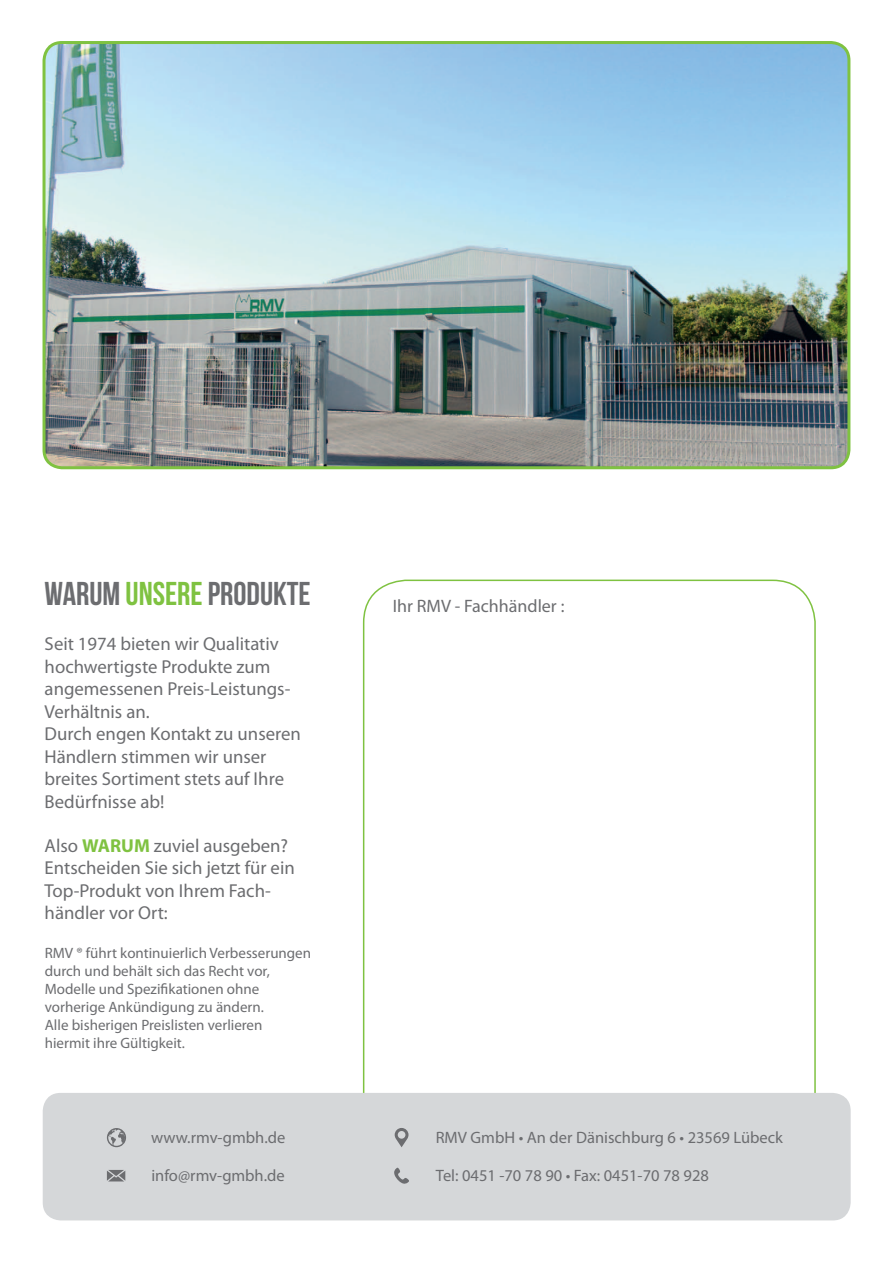
<style>
.page{position:relative;width:893px;height:1263px;background:#fff}
.page>*{position:absolute;margin:0;border:0;box-sizing:border-box;transform-origin:0 0}
.t1{font:33px "Bebas Neue";color:#6c6d70}
.t2{font:18.75px/22.5px "Myriad Pro";color:#6c6d70}
.t3{font:18px "Myriad Pro";color:#6c6d70}
.t4{font:16.5px "Myriad Pro";color:#6c6d70}
.t5{font:15px/18px "Myriad Pro";color:#6c6d70}
.s1{color:#7fc241}
.s2{font-weight:700;color:#7fc241}
</style>
<div class="page">
<svg style="left:362px;top:579px;width:454px;height:514px"></svg>
<div style="left:43px;top:1093px;width:808px;height:127px;background:#d5d7d9;border-radius:18px"></div>
<svg style="left:107px;top:1170px;width:18px;height:11px"></svg>
<svg style="left:107px;top:1128px;width:19px;height:19px"></svg>
<svg style="left:394px;top:1167px;width:15px;height:17px"></svg>
<svg style="left:395px;top:1128px;width:13px;height:19px"></svg>
<img style="left:44px;top:43px;width:805px;height:425px">
<div style="left:43px;top:41px;width:807px;height:428px;border:3px solid #7fc241;border-radius:18px"></div>
<h1 class="t1" style="left:45px;top:576px;width:268px">WARUM <span class="s1">UNSERE</span> PRODUKTE</h1>
<p class="t2" style="left:45px;top:633px;width:258px">Seit 1974 bieten wir Qualitativ hochwertigste Produkte zum angemessenen Preis-Leistungs-<br>Verhältnis an.<br>Durch engen Kontakt zu unseren<br>Händlern stimmen wir unser breites Sortiment stets auf Ihre<br>Bedürfnisse ab!</p>
<p class="t2" style="left:45px;top:835px;width:252px">Also <span class="s2">WARUM</span> zuviel ausgeben?<br>Entscheiden Sie sich jetzt für ein<br>Top-Produkt von Ihrem Fach&shy;händler vor Ort:</p>
<p class="t5" style="left:45px;top:944px;width:268px">RMV ® führt kontinuierlich Verbesserungen durch und behält sich das Recht vor, Modelle und Spezifikationen ohne vorherige Ankündigung zu ändern.<br>Alle bisherigen Preislisten verlieren hiermit ihre Gültigkeit.</p>
<p class="t4" style="left:151px;top:1128px;width:136px">www.rmv-gmbh.de</p>
<p class="t4" style="left:151px;top:1167px;width:135px">info@rmv-gmbh.de</p>
<p class="t3" style="left:393px;top:596px;width:173px">Ihr RMV - Fachhändler :</p>
<p class="t4" style="left:436px;top:1128px;width:349px">RMV GmbH • An der Dänischburg 6 • 23569 Lübeck</p>
<p class="t4" style="left:436px;top:1166px;width:274px">Tel: 0451 -70 78 90 • Fax: 0451-70 78 928</p>
</div>
